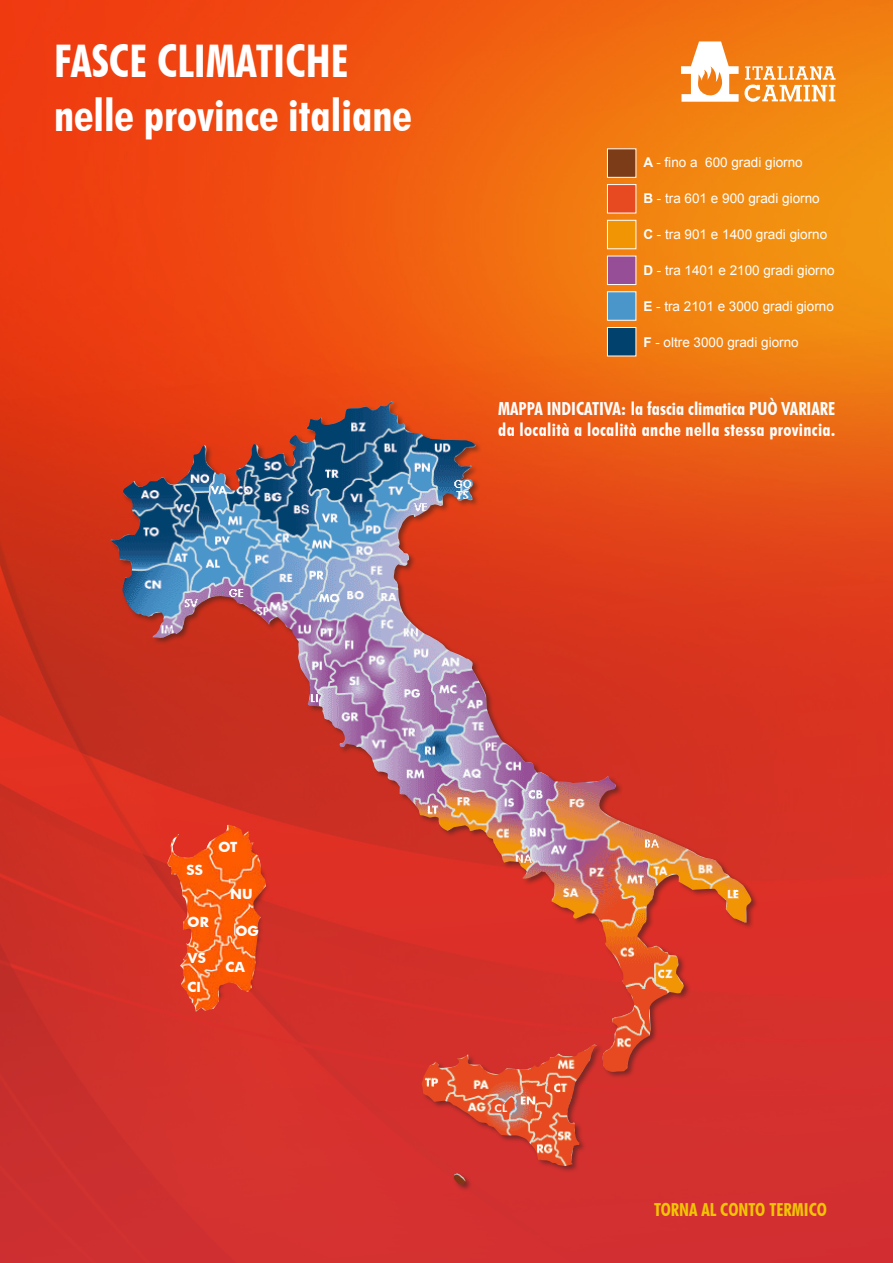
<style>
.page{position:relative;width:893px;height:1263px;background:#fff}
.page>*{position:absolute;margin:0;border:0;box-sizing:border-box;transform-origin:0 0}
.t1{font:700 condensed 45px "Futura BT";color:#fff}
.t2{font:700 condensed 18px "Futura BT";letter-spacing:.02em;color:#fff}
.t3{font:700 condensed 18px "Futura BT";color:#fff}
.t4{font:700 condensed 18px "Futura BT";color:#f1c504}
.t5{font:13.5px "Arial";color:#fff}
.t6{font:700 13.5px "Futura";color:#fff}
.t7{font:800 10.65px "Futura BT";color:#fff}
.s1{font-weight:700}
</style>
<div class="page">
<img style="left:0;top:0;width:893px;height:1263px">
<div style="left:109px;top:400px;width:649px;height:792px;background:#231f20;opacity:.5"></div>
<img style="left:111px;top:403px;width:278px;height:142px">
<div style="left:607px;top:327px;width:29px;height:29px;background:#01416d;border:1px solid #fff"></div>
<div style="left:607px;top:291px;width:29px;height:30px;background:#4a96ca;border:1px solid #fff"></div>
<div style="left:607px;top:256px;width:29px;height:29px;background:#964e97;border:1px solid #fff"></div>
<div style="left:607px;top:220px;width:29px;height:29px;background:#f19504;border:1px solid #fff"></div>
<div style="left:607px;top:184px;width:29px;height:29px;background:#e74a21;border:1px solid #fff"></div>
<div style="left:607px;top:148px;width:29px;height:30px;background:#7c3c18;border:1px solid #fff"></div>
<svg style="left:681px;top:41px;width:58px;height:61px"></svg>
<svg style="left:745px;top:66px;width:91px;height:36px"></svg>
<svg style="left:489px;top:1097px;width:26px;height:23px"></svg>
<img style="left:167px;top:825px;width:99px;height:187px">
<p class="t1" style="left:54px;top:33px;width:296px">FASCE CLIMATICHE</p>
<p class="t1" style="left:54px;top:87px;width:359px">nelle province italiane</p>
<p class="t5" style="left:643px;top:154px;width:161px"><span class="s1">A</span> - fino a 600 gradi giorno</p>
<p class="t5" style="left:643px;top:190px;width:178px"><span class="s1">B</span> - tra 601 e 900 gradi giorno</p>
<p class="t5" style="left:643px;top:226px;width:185px"><span class="s1">C</span> - tra 901 e 1400 gradi giorno</p>
<p class="t5" style="left:643px;top:262px;width:193px"><span class="s1">D</span> - tra 1401 e 2100 gradi giorno</p>
<p class="t5" style="left:643px;top:298px;width:192px"><span class="s1">E</span> - tra 2101 e 3000 gradi giorno</p>
<p class="t5" style="left:643px;top:334px;width:157px"><span class="s1">F</span> - oltre 3000 gradi giorno</p>
<p class="t3" style="left:498px;top:397px;width:339px">MAPPA INDICATIVA: la fascia climatica PUÒ VARIARE</p>
<p class="t2" style="left:498px;top:419px;width:338px">da località a località anche nella stessa provincia.</p>
<p class="t6" style="left:187px;top:860px;width:18px">SS</p>
<p class="t6" style="left:188px;top:913px;width:23px">OR</p>
<p class="t6" style="left:188px;top:948px;width:20px">VS</p>
<p class="t6" style="left:188px;top:977px;width:15px">CI</p>
<p class="t6" style="left:219px;top:838px;width:20px">OT</p>
<p class="t6" style="left:230px;top:884px;width:24px">NU</p>
<p class="t6" style="left:236px;top:921px;width:25px">OG</p>
<p class="t6" style="left:225px;top:957px;width:21px">CA</p>
<p class="t7" style="left:495px;top:1102px;width:14px">CL</p>
<p class="t4" style="left:654px;top:1199px;width:174px">TORNA AL CONTO TERMICO</p>
</div>
